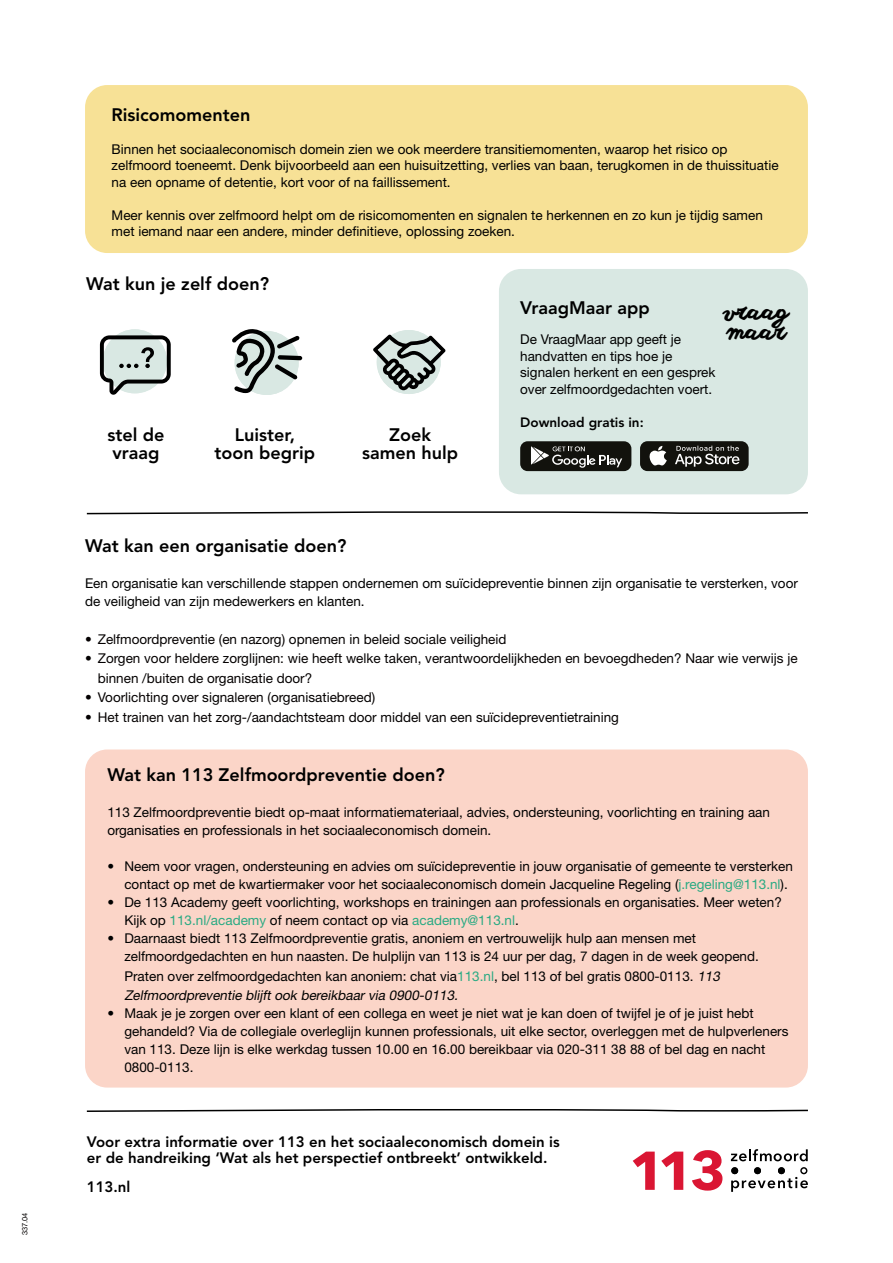
<style>
.page{position:relative;width:893px;height:1263px;background:#fff}
.page>*{position:absolute;margin:0;border:0;box-sizing:border-box;transform-origin:0 0}
.Alineastijl_1{font:23.55px "Anothershabby";letter-spacing:-.04em;color:#000}
.Alineastijl_1-2{font:800 18px "Avenir LT Std";color:#000}
.Alineastijl_1-3{font:800 15px/16.5px "Avenir LT Std";color:#000}
.Alineastijl_1-4{font:13.5px/18px "Helvetica Neue LT Std";color:#000}
.t1{font:13.5px/19.5px "Helvetica Neue LT Std";color:#040001}
._113_bullets{font:13.5px/16.5px "Helvetica Neue LT Std";color:#000}
._113_bullets-2{font:800 13.5px "Avenir LT Std";color:#000}
.t2{font:7.5px "Helvetica Neue LT Std";color:#040001}
.s1{color:#2aaa83}
.s2{font-style:italic}
</style>
<div class="page">
<div style="left:85px;top:85px;width:723px;height:168px;background:#f7e196;border-radius:22px"></div>
<div style="left:85px;top:749px;width:723px;height:338px;background:#fbd5c8;border-radius:22px"></div>
<div style="left:499px;top:269px;width:309px;height:225px;background:#d9e8e3;border-radius:22px"></div>
<svg style="left:86px;top:1109px;width:722px;height:3px"></svg>
<svg style="left:86px;top:511px;width:722px;height:4px"></svg>
<svg style="left:692px;top:1150px;width:30px;height:40px"></svg>
<svg style="left:661px;top:1151px;width:22px;height:39px"></svg>
<svg style="left:633px;top:1151px;width:22px;height:39px"></svg>
<svg style="left:731px;top:1149px;width:77px;height:12px"></svg>
<svg style="left:731px;top:1167px;width:77px;height:25px"></svg>
<div style="left:731px;top:1167px;width:7px;height:7px;background:#000;border-radius:50%"></div>
<div style="left:754px;top:1167px;width:7px;height:7px;background:#000;border-radius:50%"></div>
<div style="left:778px;top:1167px;width:7px;height:7px;background:#000;border-radius:50%"></div>
<svg style="left:640px;top:441px;width:109px;height:30px;background:#40403c"></svg>
<svg style="left:520px;top:441px;width:111px;height:30px;background:#383935"></svg>
<div style="left:103px;top:329px;width:64px;height:64px;background:#d9e8e3;border-radius:50%"></div>
<svg style="left:100px;top:335px;width:71px;height:60px"></svg>
<svg style="left:232px;top:329px;width:70px;height:64px"></svg>
<div style="left:377px;top:330px;width:64px;height:64px;background:#d9e8e3;border-radius:50%"></div>
<svg style="left:373px;top:335px;width:72px;height:55px"></svg>
<p class="t2" style="left:20px;top:1235px;width:24px;rotate:-90deg">337.04</p>
<p class="Alineastijl_1-2" style="left:112px;top:104px;width:140px">Risicomomenten</p>
<p class="Alineastijl_1-4" style="left:112px;top:140px;width:668px;line-height:16.5px">Binnen het sociaaleconomisch domein zien we ook meerdere transitiemomenten, waarop het risico op zelfmoord toeneemt. Denk bijvoorbeeld aan een huisuitzetting, verlies van baan, terugkomen in de thuissituatie na een opname of detentie, kort voor of na faillissement.</p>
<p class="Alineastijl_1-4" style="left:112px;top:206px;width:653px;line-height:16.5px">Meer kennis over zelfmoord helpt om de risicomomenten en signalen te herkennen en zo kun je tijdig samen met iemand naar een andere, minder definitieve, oplossing zoeken.</p>
<p class="Alineastijl_1-2" style="left:86px;top:273px;width:184px">Wat kun je zelf doen?</p>
<p class="Alineastijl_1-2" style="left:108px;top:424px;width:59px">stel de</p>
<p class="Alineastijl_1-2" style="left:113px;top:442px;width:49px">vraag</p>
<p class="Alineastijl_1-2" style="left:235px;top:424px;width:62px">Luister,</p>
<p class="Alineastijl_1-2" style="left:215px;top:442px;width:102px">toon begrip</p>
<p class="Alineastijl_1-2" style="left:389px;top:424px;width:43px">Zoek</p>
<p class="Alineastijl_1-2" style="left:362px;top:442px;width:97px">samen hulp</p>
<p class="Alineastijl_1-2" style="left:520px;top:297px;width:131px">VraagMaar app</p>
<p class="Alineastijl_1" style="left:723px;top:297px;width:68px">vraag</p>
<p class="Alineastijl_1" style="left:726px;top:317px;width:61px">maar</p>
<p class="_113_bullets" style="left:520px;top:331px;width:197px">De VraagMaar app geeft je handvatten en tips hoe je signalen herkent en een gesprek over zelfmoordgedachten voert.</p>
<p class="_113_bullets-2" style="left:520px;top:414px;width:125px">Download gratis in:</p>
<p class="Alineastijl_1-2" style="left:85px;top:535px;width:263px">Wat kan een organisatie doen?</p>
<p class="Alineastijl_1-4" style="left:85px;top:574px;width:714px">Een organisatie kan verschillende stappen ondernemen om suïcidepreventie binnen zijn organisatie te versterken, voor de veiligheid van zijn medewerkers en klanten.</p>
<p class="t1" style="left:85px;top:629px;width:423px">• Zelfmoordpreventie (en nazorg) opnemen in beleid sociale veiligheid</p>
<p class="t1" style="left:98px;top:649px;width:701px;text-indent:-13px">• Zorgen voor heldere zorglijnen: wie heeft welke taken, verantwoordelijkheden en bevoegdheden? Naar wie verwijs je binnen /buiten de organisatie door?</p>
<p class="t1" style="left:85px;top:688px;width:292px">• Voorlichting over signaleren (organisatiebreed)</p>
<p class="t1" style="left:85px;top:707px;width:535px">• Het trainen van het zorg-/aandachtsteam door middel van een suïcidepreventietraining</p>
<p class="Alineastijl_1-2" style="left:107px;top:764px;width:339px">Wat kan 113 Zelfmoordpreventie doen?</p>
<p class="Alineastijl_1-4" style="left:107px;top:803px;width:664px">113 Zelfmoordpreventie biedt op-maat informatiemateriaal, advies, ondersteuning, voorlichting en training aan organisaties en professionals in het sociaaleconomisch domein.</p>
<p class="Alineastijl_1-4" style="left:124px;top:857px;width:670px;text-indent:-17px">• Neem voor vragen, ondersteuning en advies om suïcidepreventie in jouw organisatie of gemeente te versterken contact op met de kwartiermaker voor het sociaaleconomisch domein Jacqueline Regeling (<span class="s1">j.regeling@113.nl</span>).</p>
<p class="Alineastijl_1-4" style="left:124px;top:893px;width:659px;text-indent:-17px">• De 113 Academy geeft voorlichting, workshops en trainingen aan professionals en organisaties. Meer weten?<br>Kijk op <span class="s1">113.nl/academy</span> of neem contact op via <span class="s1">academy@113.nl</span>.</p>
<p class="Alineastijl_1-4" style="left:124px;top:929px;width:636px;text-indent:-17px">• Daarnaast biedt 113 Zelfmoordpreventie gratis, anoniem en vertrouwelijk hulp aan mensen met zelfmoordgedachten en hun naasten. De hulplijn van 113 is 24 uur per dag, 7 dagen in de week geopend.</p>
<p class="Alineastijl_1-4" style="left:124px;top:966px;width:600px;line-height:19.5px">Praten over zelfmoordgedachten kan anoniem: chat via<span class="s1">113.nl</span>, bel 113 of bel gratis 0800-0113. <span class="s2">113<br>Zelfmoordpreventie blijft ook bereikbaar via 0900-0113.</span></p>
<p class="Alineastijl_1-4" style="left:124px;top:1004px;width:666px;text-indent:-17px">• Maak je je zorgen over een klant of een collega en weet je niet wat je kan doen of twijfel je of je juist hebt gehandeld? Via de collegiale overleglijn kunnen professionals, uit elke sector, overleggen met de hulpverleners van 113. Deze lijn is elke werkdag tussen 10.00 en 16.00 bereikbaar via 020-311 38 88 of bel dag en nacht 0800-0113.</p>
<p class="Alineastijl_1-3" style="left:87px;top:1133px;width:474px">Voor extra informatie over 113 en het sociaaleconomisch domein is er de handreiking ‘Wat als het perspectief ontbreekt’ ontwikkeld.</p>
<p class="Alineastijl_1-3" style="left:87px;top:1178px;width:45px">113.nl</p>
</div>
